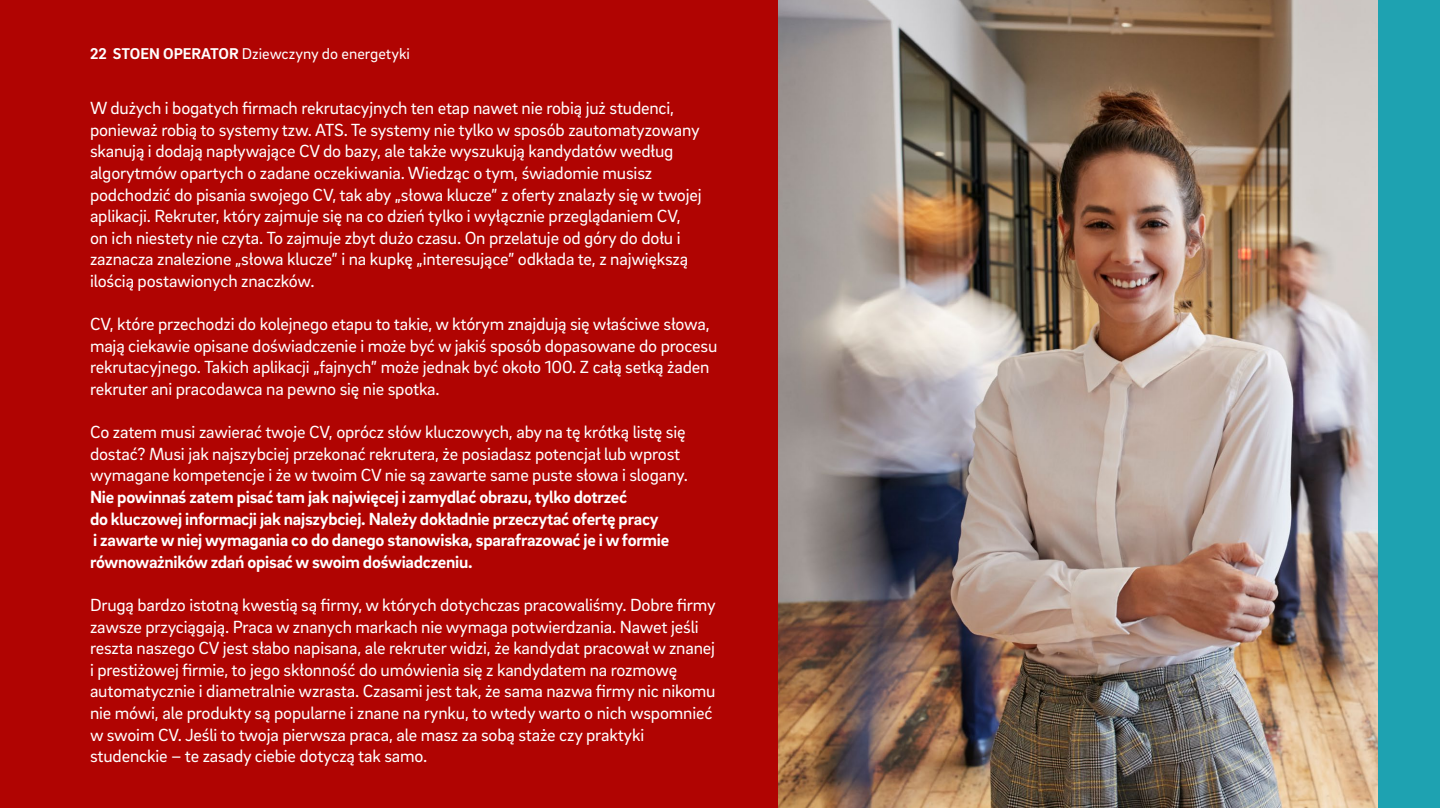
<style>
.page{position:relative;width:1440px;height:808px;background:#fff}
.page>*{position:absolute;margin:0;border:0;box-sizing:border-box;transform-origin:0 0}
.t1{font:18px/21.6px "EON Brix Sans";letter-spacing:-.01em;color:#fff}
.t2{font:700 18px/21.6px "EON Brix Sans";letter-spacing:-.015em;color:#fff}
.t3{font:16px "EON Brix Sans";color:#fff}
.s1{font-weight:700}
</style>
<div class="page">
<div style="left:0;top:0;width:818px;height:808px;background:#b00402"></div>
<img style="left:778px;top:0;width:601px;height:808px">
<div style="left:1379px;top:0;width:61px;height:808px;background:#1ea2b1"></div>
<p class="t3" style="left:90px;top:43px;width:322px"><span class="s1">22 STOEN OPERATOR</span> Dziewczyny do energetyki</p>
<p class="t1" style="left:90px;top:97px;width:613px">W dużych i bogatych firmach rekrutacyjnych ten etap nawet nie robią już studenci, ponieważ robią to systemy tzw. ATS. Te systemy nie tylko w sposób zautomatyzowany skanują i dodają napływające CV do bazy, ale także wyszukują kandydatów według algorytmów opartych o zadane oczekiwania. Wiedząc o tym, świadomie musisz podchodzić do pisania swojego CV, tak aby „słowa klucze” z oferty znalazły się w twojej aplikacji. Rekruter, który zajmuje się na co dzień tylko i wyłącznie przeglądaniem CV, on ich niestety nie czyta. To zajmuje zbyt dużo czasu. On przelatuje od góry do dołu i zaznacza znalezione „słowa klucze” i na kupkę „interesujące” odkłada te, z największą ilością postawionych znaczków.</p>
<p class="t1" style="left:90px;top:313px;width:629px">CV, które przechodzi do kolejnego etapu to takie, w którym znajdują się właściwe słowa, mają ciekawie opisane doświadczenie i może być w jakiś sposób dopasowane do procesu rekrutacyjnego. Takich aplikacji „fajnych” może jednak być około 100. Z całą setką żaden rekruter ani pracodawca na pewno się nie spotka.</p>
<p class="t1" style="left:90px;top:421px;width:599px">Co zatem musi zawierać twoje CV, oprócz słów kluczowych, aby na tę krótką listę się dostać? Musi jak najszybciej przekonać rekrutera, że posiadasz potencjał lub wprost wymagane kompetencje i że w twoim CV nie są zawarte same puste słowa i slogany.</p>
<p class="t2" style="left:90px;top:485px;width:581px">Nie powinnaś zatem pisać tam jak najwięcej i zamydlać obrazu, tylko dotrzeć<br>do kluczowej informacji jak najszybciej. Należy dokładnie przeczytać ofertę pracy<br>i zawarte w niej wymagania co do danego stanowiska, sparafrazować je i w formie równoważników zdań opisać w swoim doświadczeniu.</p>
<p class="t1" style="left:90px;top:593px;width:627px">Drugą bardzo istotną kwestią są firmy, w których dotychczas pracowaliśmy. Dobre firmy zawsze przyciągają. Praca w znanych markach nie wymaga potwierdzania. Nawet jeśli reszta naszego CV jest słabo napisana, ale rekruter widzi, że kandydat pracował w znanej i prestiżowej firmie, to jego skłonność do umówienia się z kandydatem na rozmowę automatycznie i diametralnie wzrasta. Czasami jest tak, że sama nazwa firmy nic nikomu nie mówi, ale produkty są popularne i znane na rynku, to wtedy warto o nich wspomnieć w swoim CV. Jeśli to twoja pierwsza praca, ale masz za sobą staże czy praktyki studenckie – te zasady ciebie dotyczą tak samo.</p>
</div>
